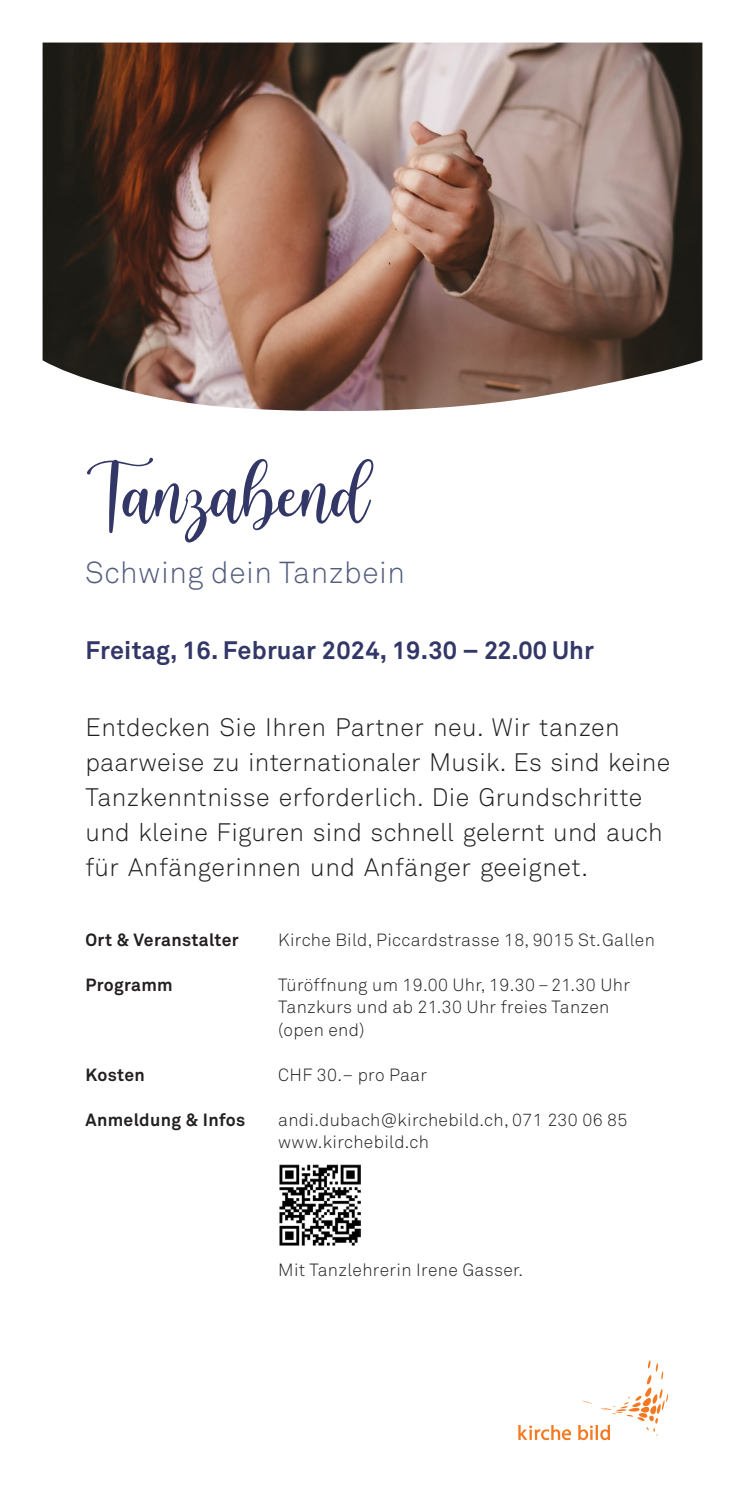
<style>
.page{position:relative;width:745px;height:1489px;background:#fff}
.page>*{position:absolute;margin:0;border:0;box-sizing:border-box;transform-origin:0 0}
.Titel{font:87.5px "better Personal Use";color:#333767}
.t1{font:300 30px "Akkurat Std";letter-spacing:.02em;color:#535d7e}
.Lauftext{font:300 25px/35px "Akkurat Std";letter-spacing:.015em;color:#231f20}
.t2{font:700 25px "Akkurat Std";letter-spacing:.01em;color:#333767}
.t3{font:300 17.5px/22.5px "Akkurat Std";letter-spacing:.02em;color:#231f20}
.t4{font:700 17.5px "Akkurat Std";letter-spacing:.02em;color:#231f20}
</style>
<div class="page">
<svg style="left:518px;top:1425px;width:52px;height:14px"></svg>
<svg style="left:578px;top:1360px;width:89px;height:79px"></svg>
<img style="left:279px;top:1164px;width:81px;height:81px">
<img style="left:43px;top:43px;width:659px;height:369px">
<p class="Titel" style="left:87px;top:441px;width:284px">Tanzabend</p>
<p class="t1" style="left:85px;top:554px;width:321px">Schwing dein Tanzbein</p>
<p class="t2" style="left:85px;top:634px;width:509px">Freitag, 16. Februar 2024, 19.30 – 22.00 Uhr</p>
<p class="Lauftext" style="left:85px;top:710px;width:585px">Entdecken Sie Ihren Partner neu. Wir tanzen paarweise zu internationaler Musik. Es sind keine Tanzkenntnisse erforderlich. Die Grundschritte und kleine Figuren sind schnell gelernt und auch für Anfängerinnen und Anfänger geeignet.</p>
<p class="t4" style="left:85px;top:928px;width:155px">Ort &amp; Veranstalter</p>
<p class="t3" style="left:278px;top:928px;width:378px">Kirche Bild, Piccardstrasse 18, 9015 St.Gallen</p>
<p class="t4" style="left:85px;top:973px;width:89px">Programm</p>
<p class="t3" style="left:278px;top:973px;width:353px">Türöffnung um 19.00 Uhr, 19.30 – 21.30 Uhr<br>Tanzkurs und ab 21.30 Uhr freies Tanzen (open end)</p>
<p class="t4" style="left:85px;top:1063px;width:61px">Kosten</p>
<p class="t3" style="left:278px;top:1063px;width:150px">CHF 30.– pro Paar</p>
<p class="t4" style="left:85px;top:1108px;width:161px">Anmeldung &amp; Infos</p>
<p class="t3" style="left:278px;top:1108px;width:350px">andi.dubach@kirchebild.ch, 071 230 06 85 www.kirchebild.ch</p>
<p class="t3" style="left:278px;top:1258px;width:246px">Mit Tanzlehrerin Irene Gasser.</p>
</div>
